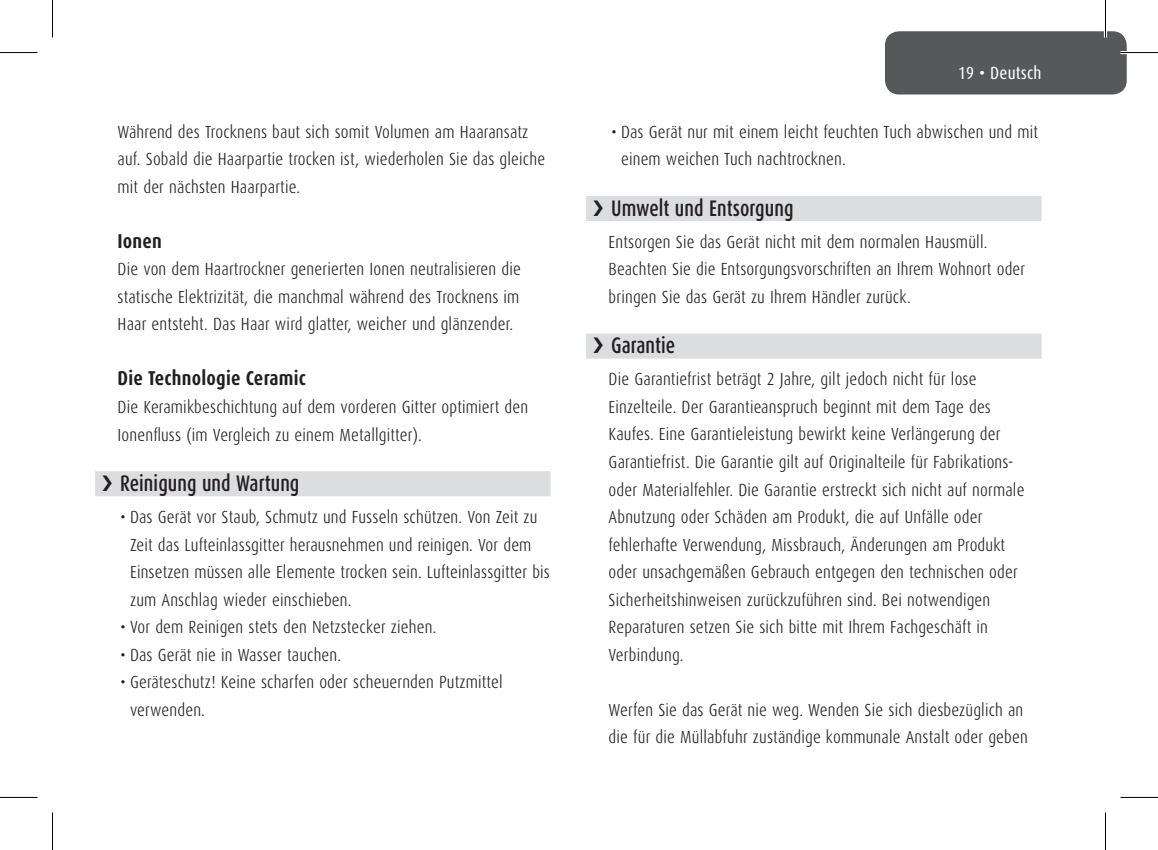
<style>
.page{position:relative;width:1158px;height:850px;background:#fff}
.page>*{position:absolute;margin:0;border:0;box-sizing:border-box;transform-origin:0 0}
.t1{font:500 22.5px "Dax Condensed";letter-spacing:.005em;color:#231f20;scale:.9 1}
.t2{font:700 20px "Dax Condensed";letter-spacing:.01em;color:#231f20}
.t3{font:300 17.5px/27.5px "Dax Condensed";letter-spacing:.01em;color:#231f20}
.t4{font:17.5px "Dax Condensed";letter-spacing:.01em;color:#fff}
</style>
<div class="page">
<div style="left:95px;top:471px;width:455px;height:25px;background:#dcdddf"></div>
<div style="left:586px;top:196px;width:455px;height:25px;background:#dcdddf"></div>
<div style="left:586px;top:333px;width:455px;height:25px;background:#dcdddf"></div>
<div style="left:885px;top:31px;width:241px;height:63px;background:#57585a;border-radius:14px"></div>
<hr style="left:1120px;top:51px;width:37px;height:3px;background:#fff">
<hr style="left:1103px;top:0;width:3px;height:38px;background:#fff">
<hr style="left:0;top:52px;width:38px;height:1px;background:#000">
<hr style="left:1120px;top:52px;width:37px;height:1px;background:#000">
<hr style="left:0;top:796px;width:38px;height:1px;background:#000">
<hr style="left:1120px;top:796px;width:37px;height:1px;background:#000">
<hr style="left:52px;top:0;width:1px;height:38px;background:#000">
<hr style="left:52px;top:812px;width:1px;height:37px;background:#000">
<hr style="left:1104px;top:0;width:1px;height:38px;background:#000">
<hr style="left:1104px;top:812px;width:1px;height:37px;background:#000">
<p class="t3" style="left:118px;top:118px;width:429px">Während des Trocknens baut sich somit Volumen am Haaransatz auf. Sobald die Haarpartie trocken ist, wiederholen Sie das gleiche mit der nächsten Haarpartie.</p>
<p class="t2" style="left:118px;top:230px;width:46px">Ionen</p>
<p class="t3" style="left:118px;top:255px;width:405px;text-align:justify">Die von dem Haartrockner generierten Ionen neutralisieren die statische Elektrizität, die manchmal während des Trocknens im Haar entsteht. Das Haar wird glatter, weicher und glänzender.</p>
<p class="t2" style="left:118px;top:367px;width:190px">Die Technologie Ceramic</p>
<p class="t3" style="left:118px;top:393px;width:412px">Die Keramikbeschichtung auf dem vorderen Gitter optimiert den<br>Ionenfluss (im Vergleich zu einem Metallgitter).</p>
<p class="t1" style="left:120px;top:470px;width:201px">Reinigung und Wartung</p>
<p class="t3" style="left:130px;top:503px;width:421px;text-indent:-10px">• Das Gerät vor Staub, Schmutz und Fusseln schützen. Von Zeit zu Zeit das Lufteinlassgitter herausnehmen und reinigen. Vor dem Einsetzen müssen alle Elemente trocken sein. Lufteinlassgitter bis zum Anschlag wieder einschieben.</p>
<p class="t3" style="left:120px;top:613px;width:318px">• Vor dem Reinigen stets den Netzstecker ziehen.</p>
<p class="t3" style="left:120px;top:640px;width:222px">• Das Gerät nie in Wasser tauchen.</p>
<p class="t3" style="left:130px;top:668px;width:374px;text-indent:-10px">• Geräteschutz! Keine scharfen oder scheuernden Putzmittel verwenden.</p>
<p class="t4" style="left:958px;top:63px;width:85px">19 • Deutsch</p>
<p class="t3" style="left:621px;top:118px;width:418px;text-indent:-10px">• Das Gerät nur mit einem leicht feuchten Tuch abwischen und mit einem weichen Tuch nachtrocknen.</p>
<p class="t1" style="left:611px;top:195px;width:204px">Umwelt und Entsorgung</p>
<p class="t3" style="left:608px;top:228px;width:418px">Entsorgen Sie das Gerät nicht mit dem normalen Hausmüll.<br>Beachten Sie die Entsorgungsvorschriften an Ihrem Wohnort oder bringen Sie das Gerät zu Ihrem Händler zurück.</p>
<p class="t1" style="left:611px;top:333px;width:73px">Garantie</p>
<p class="t3" style="left:608px;top:365px;width:417px">Die Garantiefrist beträgt 2 Jahre, gilt jedoch nicht für lose Einzelteile. Der Garantieanspruch beginnt mit dem Tage des Kaufes. Eine Garantieleistung bewirkt keine Verlängerung der Garantiefrist. Die Garantie gilt auf Originalteile für Fabrikations&shy;oder Materialfehler. Die Garantie erstreckt sich nicht auf normale Abnutzung oder Schäden am Produkt, die auf Unfälle oder fehlerhafte Verwendung, Missbrauch, Änderungen am Produkt oder unsachgemäßen Gebrauch entgegen den technischen oder Sicherheitshinweisen zurückzuführen sind. Bei notwendigen Reparaturen setzen Sie sich bitte mit Ihrem Fachgeschäft in Verbindung.</p>
<p class="t3" style="left:608px;top:695px;width:420px">Werfen Sie das Gerät nie weg. Wenden Sie sich diesbezüglich an die für die Müllabfuhr zuständige kommunale Anstalt oder geben</p>
</div>
